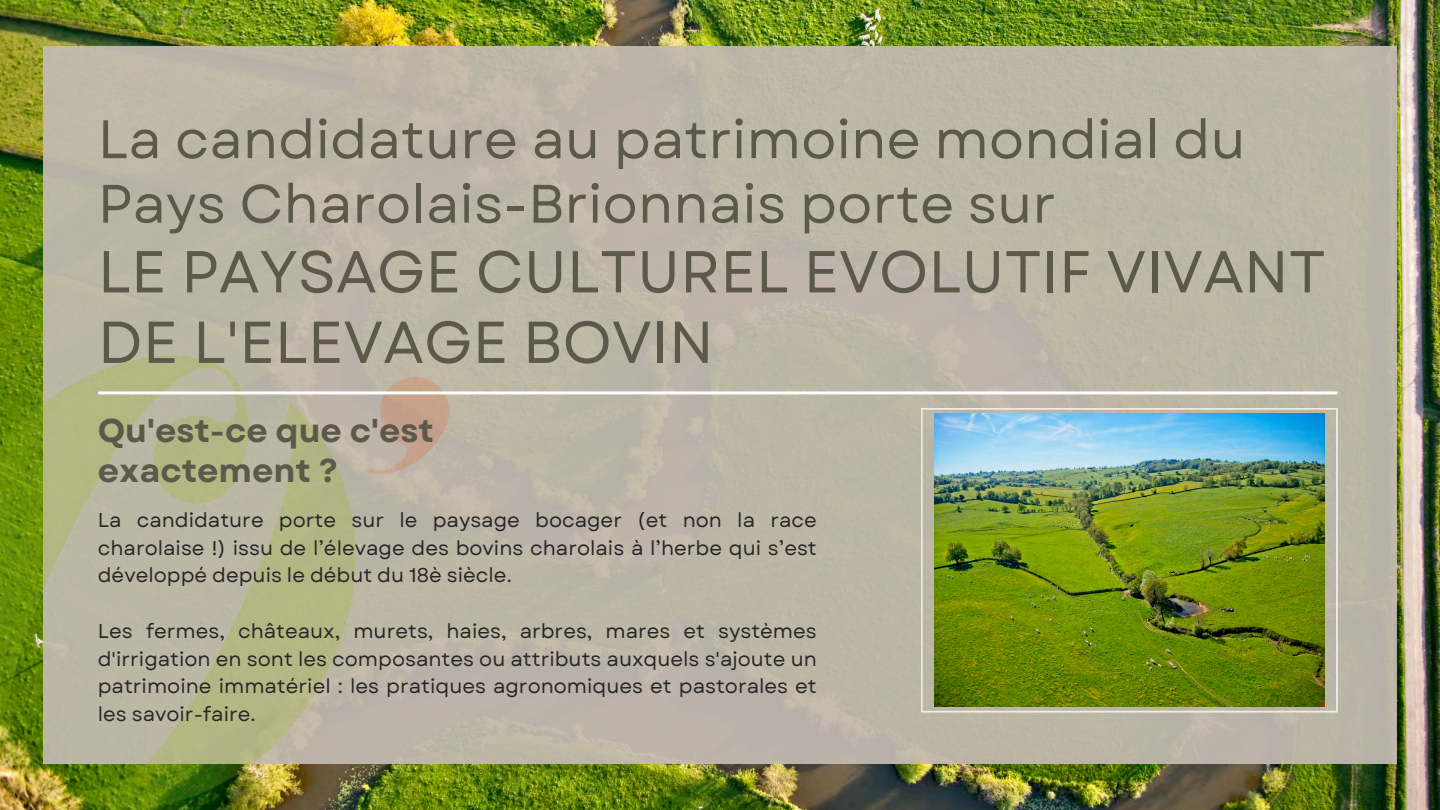
<style>
.page{position:relative;width:1440px;height:810px;background:#fff}
.page>*{position:absolute;margin:0;border:0;box-sizing:border-box;transform-origin:0 0}
.t1{font:59px/70.5px "Garet";color:#5c594b}
.t2{font:54px/64.5px "Garet";color:#5c594b}
.t3{font:700 33px/39.8px "Garet";color:#5c594b}
.t4{font:20px/27.7px "Garet";color:#272727;text-align:justify}
</style>
<div class="page">
<img style="left:0;top:0;width:1440px;height:810px">
<div style="left:43px;top:47px;width:1353px;height:717px;background:#bdb6a6"></div>
<img style="left:0;top:205px;width:492px;height:605px">
<hr style="left:99px;top:391px;width:1237px;height:3px;background:#fff">
<svg style="left:921px;top:408px;width:417px;height:305px"></svg>
<img style="left:934px;top:414px;width:390px;height:292px">
<p class="t2" style="left:98px;top:107px;width:1149px">La candidature au patrimoine mondial du<br>Pays Charolais-Brionnais porte sur</p>
<p class="t1" style="left:98px;top:237px;width:1230px">LE PAYSAGE CULTUREL EVOLUTIF VIVANT<br>DE L'ELEVAGE BOVIN</p>
<h2 class="t3" style="left:98px;top:411px;width:338px">Qu'est-ce que c'est exactement ?</h2>
<p class="t4" style="left:98px;top:506px;width:721px">La candidature porte sur le paysage bocager (et non la race charolaise !) issu de l’élevage des bovins charolais à l’herbe qui s’est développé depuis le début du 18è siècle.</p>
<p class="t4" style="left:98px;top:617px;width:721px">Les fermes, châteaux, murets, haies, arbres, mares et systèmes d'irrigation en sont les composantes ou attributs auxquels s'ajoute un patrimoine immatériel : les pratiques agronomiques et pastorales et les savoir-faire.</p>
</div>
